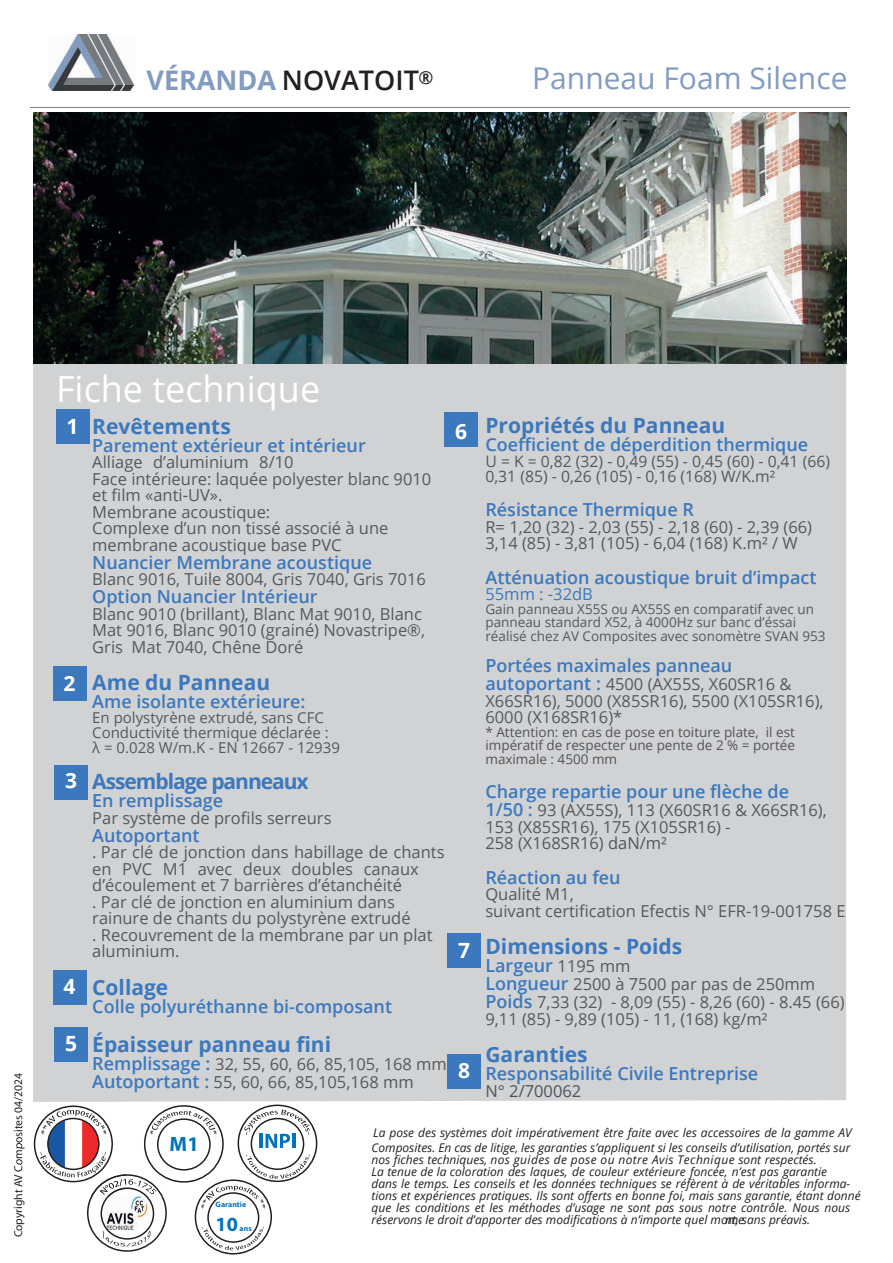
<style>
.page{position:relative;width:893px;height:1263px;background:#fff}
.page>*{position:absolute;margin:0;border:0;box-sizing:border-box;transform-origin:0 0}
.t1{font:36px "Open Sans";color:#fff}
.t2{font:30px "Open Sans";color:#829bbf}
.t3{font:600 27px "Open Sans";color:#231f20}
.t4{font:700 21px "Open Sans";color:#3c78bd}
.t5{font:700 21px "Open Sans";letter-spacing:-.05em;color:#3c78bd}
.t6{font:700 21px "Open Sans";color:#fff}
.t7{font:700 20.85px "Myriad Pro";color:#0072bc}
.t8{font:700 20.1px "Myriad Pro";color:#0072bc}
.t9{font:600 18px "Open Sans";color:#3c78bd}
.t10{font:16.5px/16.5px "Open Sans";color:#57585a}
.t11{font:16.5px "Open Sans";color:#3c78bd}
.t12{font:16.5px "Open Sans";color:#4d525e}
.t13{font:15.75px/15.8px "Open Sans";color:#57585a}
.t14{font:15px/15px "Open Sans";color:#57585a}
.t15{font:13.5px/13.5px "Open Sans";color:#57585a}
.t16{font:13.5px/13.5px "Open Sans";color:#555455;text-align:justify}
.t17{font:italic 12px/12px "Open Sans";color:#231f20}
.t18{font:11.55px "Myriad";color:#231f20}
.t19{font:700 7.8px "Myriad Pro";letter-spacing:.005em;color:#0072bc}
.s1{font-weight:700;color:#829bbf}
.s2{font-weight:600;font-size:18px;color:#3c78bd}
.s3{color:#545554}
.s4{font-weight:400;font-size:16.5px;color:#57585a}
</style>
<div class="page">
<hr style="left:31px;top:107px;width:819px;height:1px;background:#808285">
<img style="left:48px;top:34px;width:87px;height:56px">
<div style="left:33px;top:363px;width:813px;height:739px;background:#d1d2d4"></div>
<div style="left:56px;top:409px;width:33px;height:35px;background:#3c78bd"></div>
<div style="left:53px;top:666px;width:33px;height:34px;background:#3c78bd"></div>
<div style="left:55px;top:765px;width:33px;height:34px;background:#3c78bd"></div>
<div style="left:53px;top:970px;width:33px;height:35px;background:#3c78bd"></div>
<div style="left:55px;top:1027px;width:33px;height:34px;background:#3c78bd"></div>
<div style="left:445px;top:412px;width:33px;height:35px;background:#3c78bd"></div>
<div style="left:448px;top:933px;width:33px;height:35px;background:#3c78bd"></div>
<div style="left:448px;top:1054px;width:33px;height:34px;background:#3c78bd"></div>
<img style="left:33px;top:1091px;width:93px;height:11px">
<img style="left:92px;top:1091px;width:34px;height:1px">
<img style="left:21px;top:1091px;width:4px;height:105px">
<svg style="left:34px;top:1104px;width:283px;height:150px"></svg>
<img style="left:33px;top:112px;width:813px;height:251px">
<h3 class="t3" style="left:146px;top:62px;width:289px"><span class="s1">VÉRANDA</span> NOVATOIT<sup>®</sup></h3>
<h2 class="t2" style="left:532px;top:57px;width:317px">Panneau Foam Silence</h2>
<p class="t18" style="left:13px;top:1237px;width:166px;rotate:-90deg">Copyright AV Composites 04/2024</p>
<h1 class="t1" style="left:56px;top:364px;width:266px">Fiche technique</h1>
<p class="t4" style="left:92px;top:411px;width:140px">Revêtements</p>
<p class="t9" style="left:92px;top:433px;width:275px">Parement extérieur et intérieur</p>
<p class="t10" style="left:92px;top:454px;width:341px">Alliage d’aluminium 8/10<br>Face intérieure: laquée polyester blanc 9010 et film «anti-UV».<br>Membrane acoustique:<br>Complexe d’un non tissé associé à une membrane acoustique base PVC</p>
<p class="t9" style="left:92px;top:550px;width:281px">Nuancier Membrane acoustique</p>
<p class="t10" style="left:92px;top:571px;width:335px">Blanc 9016, Tuile 8004, Gris 7040, Gris 7016</p>
<p class="t9" style="left:92px;top:584px;width:227px">Option Nuancier Intérieur</p>
<p class="t10" style="left:92px;top:605px;width:334px">Blanc 9010 (brillant), Blanc Mat 9010, Blanc<br>Mat 9016, Blanc 9010 (grainé) Novastripe®,<br>Gris Mat 7040, Chêne Doré</p>
<p class="t4" style="left:92px;top:668px;width:179px">Ame du Panneau</p>
<p class="t9" style="left:92px;top:689px;width:215px">Ame isolante extérieure:</p>
<p class="t14" style="left:92px;top:710px;width:249px">En polystyrène extrudé, sans CFC<br>Conductivité thermique déclarée : λ = 0.028 W/m.K - EN 12667 - 12939</p>
<p class="t5" style="left:92px;top:767px;width:218px">Assemblage panneaux</p>
<p class="t9" style="left:92px;top:788px;width:133px">En remplissage</p>
<p class="t10" style="left:92px;top:809px;width:241px">Par système de profils serreurs</p>
<p class="t9" style="left:92px;top:823px;width:109px">Autoportant</p>
<p class="t10" style="left:92px;top:844px;width:354px">. Par clé de jonction dans habillage de chants en PVC M1 avec deux doubles canaux d’écoulement et 7 barrières d’étanchéité<br>. Par clé de jonction en aluminium dans rainure de chants du polystyrène extrudé<br>. Recouvrement de la membrane par un plat aluminium.</p>
<p class="t4" style="left:92px;top:972px;width:78px">Collage</p>
<p class="t9" style="left:92px;top:994px;width:301px">Colle polyuréthanne bi-composant</p>
<p class="t4" style="left:92px;top:1029px;width:240px">Épaisseur panneau fini</p>
<p class="t10" style="left:92px;top:1054px;width:356px;line-height:18px"><span class="s2">Remplissage :</span> 32, 55, 60, 66, 85,105, 168 mm<br><span class="s2">Autoportant :</span> 55, 60, 66, 85,105,168 mm</p>
<p class="t6" style="left:67px;top:411px;width:13px">1</p>
<p class="t6" style="left:64px;top:668px;width:13px">2</p>
<p class="t6" style="left:65px;top:765px;width:13px">3</p>
<p class="t6" style="left:64px;top:971px;width:13px">4</p>
<p class="t6" style="left:65px;top:1029px;width:13px">5</p>
<p class="t6" style="left:455px;top:416px;width:13px">6</p>
<p class="t6" style="left:458px;top:935px;width:13px">7</p>
<p class="t6" style="left:458px;top:1056px;width:13px">8</p>
<p class="t4" style="left:485px;top:410px;width:241px">Propriétés du Panneau</p>
<p class="t9" style="left:485px;top:432px;width:324px">Coefficient de déperdition thermique</p>
<p class="t13" style="left:485px;top:452px;width:346px">U = K = 0,82 (32) - 0,49 (55) - 0,45 (60) - 0,41 (66)<br>0,31 (85) - 0,26 (105) - 0,16 (168) W/K.m²</p>
<p class="t9" style="left:485px;top:497px;width:210px">Résistance Thermique R</p>
<p class="t10" style="left:485px;top:518px;width:328px">R= 1,20 (32) - 2,03 (55) - 2,18 (60) - 2,39 (66)<br>3,14 (85) - 3,81 (105) - 6,04 (168) K.m² / W</p>
<p class="t9" style="left:485px;top:565px;width:332px">Atténuation acoustique bruit d’impact</p>
<p class="t11" style="left:485px;top:583px;width:109px">55mm : -32dB</p>
<p class="t15" style="left:485px;top:601px;width:342px">Gain panneau X55S ou AX55S en comparatif avec un panneau standard X52, à 4000Hz sur banc d’éssai réalisé chez AV Composites avec sonomètre SVAN 953</p>
<p class="t9" style="left:485px;top:653px;width:248px">Portées maximales panneau</p>
<p class="t10" style="left:485px;top:675px;width:340px"><span class="s2">autoportant :</span> 4500 (AX55S, X60SR16 &amp;<br>X66SR16), 5000 (X85SR16), 5500 (X105SR16),<br>6000 (X168SR16)*</p>
<p class="t16" style="left:485px;top:724px;width:311px">* Attention: en cas de pose en toiture plate, il est impératif de respecter une pente de 2 % = portée maximale : 4500 mm</p>
<p class="t9" style="left:485px;top:779px;width:305px">Charge repartie pour une flèche de</p>
<p class="t10" style="left:485px;top:801px;width:343px"><span class="s2">1/50 :</span> 93 (AX55S), 113 (X60SR16 &amp; X66SR16),<br>153 (X85SR16), 175 (X105SR16) -<br>258 (X168SR16) <span class="s3">daN/m²</span></p>
<p class="t9" style="left:485px;top:865px;width:137px">Réaction au feu</p>
<p class="t10" style="left:485px;top:885px;width:362px">Qualité M1,<br>suivant certification Efectis N° EFR-19-001758 E</p>
<p class="t4" style="left:485px;top:931px;width:198px">Dimensions - Poids</p>
<p class="t9" style="left:485px;top:953px;width:146px">Largeur <span class="s4">1195 mm</span></p>
<p class="t10" style="left:485px;top:975px;width:361px;line-height:18px"><span class="s2">Longueur</span> 2500 à 7500 par pas de 250mm<br><span class="s2">Poids</span> 7,33 (32) - 8,09 (55) - 8,26 (60) - 8.45 (66)</p>
<p class="t10" style="left:485px;top:1010px;width:284px">9,11 (85) - 9,89 (105) - 11, (168) kg/m²</p>
<p class="t4" style="left:485px;top:1039px;width:104px">Garanties</p>
<p class="t9" style="left:485px;top:1061px;width:274px">Responsabilité Civile Entreprise</p>
<p class="t12" style="left:485px;top:1079px;width:97px">N° 2/700062</p>
<p class="t7" style="left:170px;top:1131px;width:31px">M1</p>
<p class="t19" style="left:216px;top:1199px;width:32px">Garantie</p>
<p class="t8" style="left:216px;top:1211px;width:24px">10</p>
<p class="t19" style="left:240px;top:1223px;width:14px">ans</p>
<p class="t17" style="left:371px;top:1124px;width:482px;line-height:14.9px">La pose des systèmes doit impérativement être faite avec les accessoires de la gamme AV<br>Composites. En cas de litige, les garanties s’appliquent si les conseils d’utilisation, portés sur</p>
<p class="t17" style="left:371px;top:1153px;width:491px">nos fiches techniques, nos guides de pose ou notre Avis Technique sont respectés.<br>La tenue de la coloration des laques, de couleur extérieure foncée, n’est pas garantie<br>dans le temps. Les conseils et les données techniques se réfèrent à de véritables informa&shy;tions et expériences pratiques. Ils sont offerts en bonne foi, mais sans garantie, étant donné que les conditions et les méthodes d’usage ne sont pas sous notre contrôle. Nous nous réservons le droit d’apporter des modifications à n’importe quel mome</p>
<p class="t17" style="left:725px;top:1213px;width:87px">nt, sans préavis.</p>
</div>
